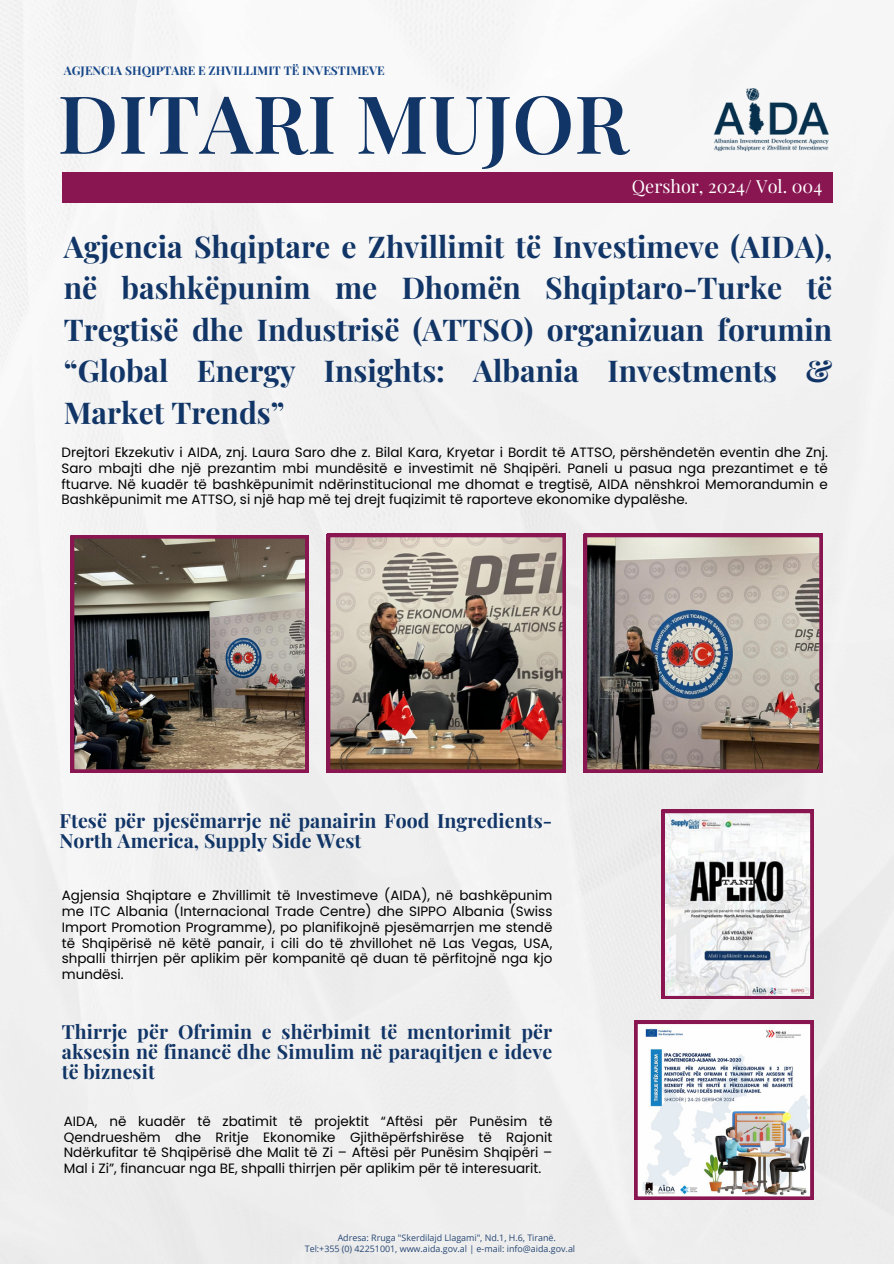
<style>
.page{position:relative;width:894px;height:1264px;background:#fff}
.page>*{position:absolute;margin:0;border:0;box-sizing:border-box;transform-origin:0 0}
.t1{font:600 80.25px "Playfair Display";color:#113566}
.t2{font:700 30px/41.7px "Playfair Display";color:#113566;text-align:justify}
.t3{font:700 19.5px/20.2px "Playfair Display";letter-spacing:.005em;color:#113566}
.t4{font:18px "Playfair Display";color:#fff}
.t5{font:13.5px/15.8px "Poppins";color:#000;text-align:justify}
.t6{font:700 12px "Playfair Display";color:#164789}
.t7{font:8.85px/11.1px "Open Sans";color:#113566}
</style>
<div class="page">
<div style="left:0;top:0;width:893px;height:1263px;background:#f2f2f2"></div>
<div style="left:62px;top:172px;width:770px;height:30px;background:#891651"></div>
<img style="left:707px;top:81px;width:124px;height:79px">
<img style="left:71px;top:535px;width:237px;height:237px">
<img style="left:327px;top:534px;width:238px;height:238px">
<img style="left:583px;top:534px;width:239px;height:238px">
<svg style="left:661px;top:809px;width:152px;height:189px"></svg>
<img style="left:634px;top:1020px;width:179px;height:179px">
<p class="t6" style="left:64px;top:62px;width:322px">AGJENCIA SHQIPTARE E ZHVILLIMIT TË INVESTIMEVE</p>
<p class="t1" style="left:58px;top:67px;width:572px">DITARI MUJOR</p>
<h5 class="t4" style="left:631px;top:173px;width:192px">Qershor, 2024/ Vol. 004</h5>
<p class="t2" style="left:64px;top:224px;width:769px">Agjencia Shqiptare e Zhvillimit të Investimeve (AIDA), në bashkëpunim me Dhomën Shqiptaro-Turke të Tregtisë dhe Industrisë (ATTSO) organizuan forumin “Global Energy Insights: Albania Investments &amp; Market Trends”</p>
<h3 class="t5" style="left:61px;top:444px;width:767px">Drejtori Ekzekutiv i AIDA, znj. Laura Saro dhe z. Bilal Kara, Kryetar i Bordit të ATTSO, përshëndetën eventin dhe Znj.<br>Saro mbajti dhe një prezantim mbi mundësitë e investimit në Shqipëri. Paneli u pasua nga prezantimet e të ftuarve. Në kuadër të bashkëpunimit ndërinstitucional me dhomat e tregtisë, AIDA nënshkroi Memorandumin e Bashkëpunimit me ATTSO, si një hap më tej drejt fuqizimit të raporteve ekonomike dypalëshe.</h3>
<h3 class="t3" style="left:59px;top:809px;width:494px">Ftesë për pjesëmarrje në panairin Food Ingredients-<br>North America, Supply Side West</h3>
<h5 class="t5" style="left:62px;top:887px;width:492px">Agjensia Shqiptare e Zhvillimit të Investimeve (AIDA), në bashkëpunim me ITC Albania (Internacional Trade Centre) dhe SIPPO Albania (Swiss Import Promotion Programme), po planifikojnë pjesëmarrjen me stendë të Shqipërisë në këtë panair, i cili do të zhvillohet në Las Vegas, USA, shpalli thirrjen për aplikim për kompanitë që duan të përfitojnë nga kjo mundësi.</h5>
<p class="t3" style="left:62px;top:1020px;width:492px;text-align:justify">Thirrje për Ofrimin e shërbimit të mentorimit për aksesin në financë dhe Simulim në paraqitjen e ideve të biznesit</p>
<p class="t5" style="left:64px;top:1113px;width:490px">AIDA, në kuadër të zbatimit të projektit “Aftësi për Punësim të Qendrueshëm dhe Rritje Ekonomike Gjithëpërfshirëse të Rajonit Ndërkufitar të Shqipërisë dhe Malit të Zi – Aftësi për Punësim Shqipëri – Mal i Zi”, financuar nga BE, shpalli thirrjen për aplikim për të interesuarit.</p>
<p class="t7" style="left:305px;top:1231px;width:272px;text-indent:33px">Adresa: Rruga "Skerdilajd Llagami", Nd.1, H.6, Tiranë.<br>Tel:+355 (0) 42251001, www.aida.gov.al | e-mail: info@aida.gov.al</p>
</div>
